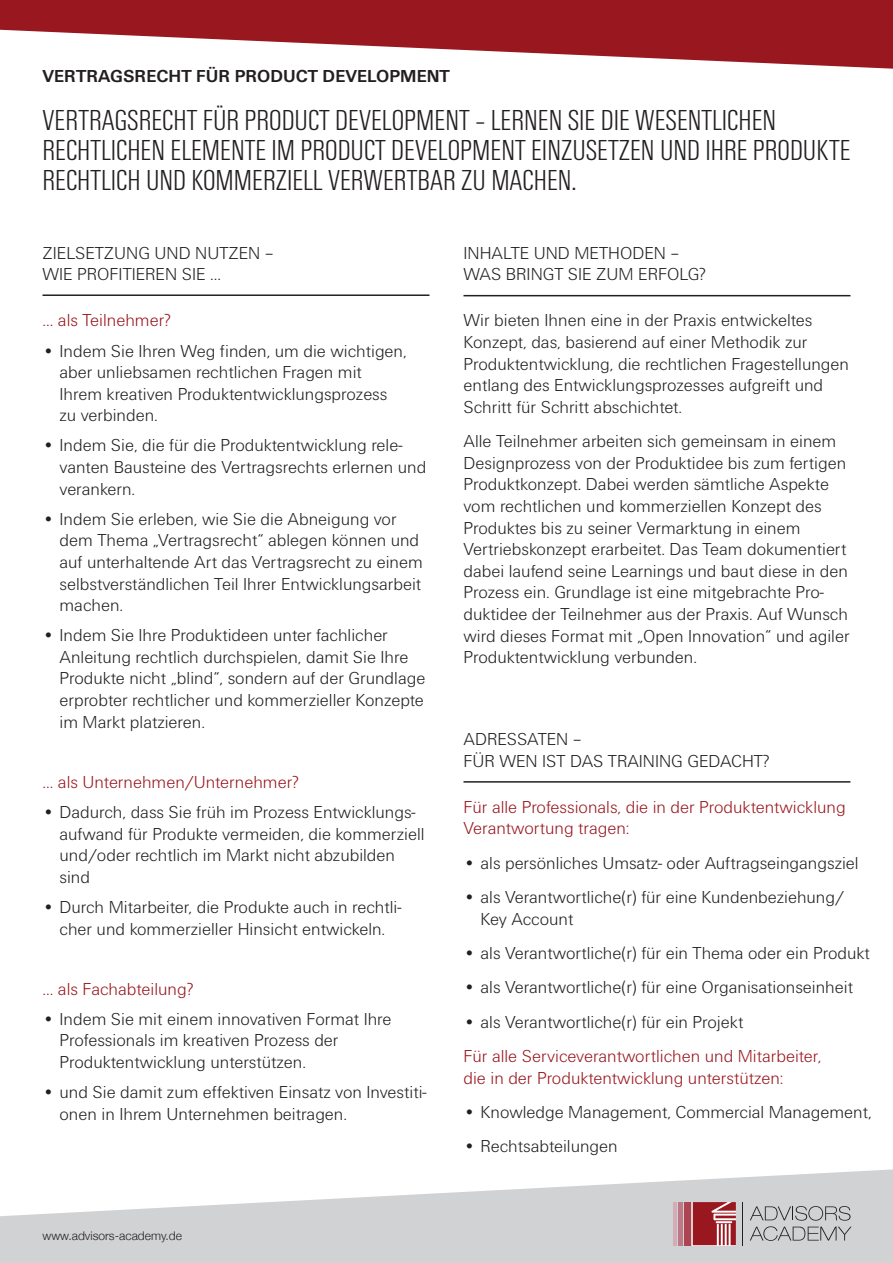
<style>
.page{position:relative;width:893px;height:1263px;background:#fff}
.page>*{position:absolute;margin:0;border:0;box-sizing:border-box;transform-origin:0 0}
.t1{font:300 condensed 30px/30px "Unitus T";color:#231f20}
.t2{font:300 18px/21.6px "Unitus T";color:#231f20}
.t3{font:300 18px/21.6px "Unitus T";color:#99171e}
.t4{font:700 18px "Unitus T";color:#231f20}
.t5{font:300 12px "Helvetica Neue";color:#231f20}
</style>
<div class="page">
<svg style="left:0;top:0;width:893px;height:69px;fill:#99171e"></svg>
<svg style="left:0;top:1169px;width:893px;height:94px;fill:#d1d2d4"></svg>
<svg style="left:750px;top:1206px;width:101px;height:35px;background:#b7b7b9"></svg>
<div style="left:685px;top:1202px;width:6px;height:43px;background:#ae4452"></div>
<div style="left:678px;top:1202px;width:5px;height:43px;background:#be7987"></div>
<hr style="left:674px;top:1202px;width:3px;height:43px;background:#d4abb9">
<hr style="left:742px;top:1202px;width:1px;height:43px;background:#231f20">
<svg style="left:693px;top:1202px;width:43px;height:43px;background:#ad464c"></svg>
<hr style="left:43px;top:294px;width:386px;height:2px;background:#231f20">
<hr style="left:463px;top:295px;width:387px;height:1px;background:#231f20">
<hr style="left:463px;top:781px;width:387px;height:2px;background:#231f20">
<p class="t4" style="left:43px;top:66px;width:409px">VERTRAGSRECHT FÜR PRODUCT DEVELOPMENT</p>
<h1 class="t1" style="left:43px;top:104px;width:810px">VERTRAGSRECHT FÜR PRODUCT DEVELOPMENT – LERNEN SIE DIE WESENTLICHEN<br>RECHTLICHEN ELEMENTE IM PRODUCT DEVELOPMENT EINZUSETZEN UND IHRE PRODUKTE<br>RECHTLICH UND KOMMERZIELL VERWERTBAR ZU MACHEN.</h1>
<p class="t2" style="left:43px;top:241px;width:233px">Zielsetzung und N utzen – wie profitieren Sie …</p>
<p class="t3" style="left:43px;top:309px;width:130px">… als Teilnehmer?</p>
<p class="t2" style="left:60px;top:339px;width:349px;text-indent:-17px">• Indem Sie Ihren Weg finden, um die wichtigen, aber unliebsamen rechtlichen Fragen mit Ihrem kreativen Produktentwicklungsprozess zu verbinden.</p>
<p class="t2" style="left:60px;top:434px;width:368px;text-indent:-17px">• Indem Sie, die für die Produktentwicklung rele&shy;vanten Bausteine des Vertragsrechts erlernen und verankern.</p>
<p class="t2" style="left:60px;top:508px;width:365px;text-indent:-17px">• Indem Sie erleben, wie Sie die Abneigung vor dem Thema „Vertragsrecht“ ablegen können und auf unterhaltende Art das Vertragsrecht zu einem selbstverständlichen Teil Ihrer Entwicklungsarbeit machen.</p>
<p class="t2" style="left:60px;top:624px;width:367px;text-indent:-17px">• Indem Sie Ihre Produktideen unter fachlicher Anleitung rechtlich durchspielen, damit Sie Ihre Produkte nicht „blind“, sondern auf der Grundlage erprobter rechtlicher und kommerzieller Konzepte im Markt platzieren.</p>
<p class="t3" style="left:43px;top:771px;width:258px">… als Unternehmen/Unternehmer?</p>
<p class="t2" style="left:60px;top:801px;width:366px;text-indent:-17px">• Dadurch, dass Sie früh im Prozess Entwicklungs&shy;aufwand für Produkte vermeiden, die kommerziell und/oder rechtlich im Markt nicht abzubilden sind</p>
<p class="t2" style="left:43px;top:896px;width:360px;text-align:center">• Durch Mitarbeiter, die Produkte auch in rechtli&shy;cher und kommerzieller Hinsicht entwickeln.</p>
<p class="t3" style="left:43px;top:978px;width:153px">… als Fachabteilung?</p>
<p class="t2" style="left:60px;top:1008px;width:333px;text-indent:-17px">• Indem Sie mit einem innovativen Format Ihre<br>Professionals im kreativen Prozess der<br>Produktentwicklung unterstützen.</p>
<p class="t2" style="left:60px;top:1081px;width:369px;text-indent:-17px">• und Sie damit zum effektiven Einsatz von Investiti&shy;onen in Ihrem Unternehmen beitragen.</p>
<p class="t5" style="left:43px;top:1228px;width:141px">www.advisors-academy.de</p>
<p class="t2" style="left:463px;top:241px;width:57px">Inhalteu</p>
<p class="t2" style="left:546px;top:241px;width:135px">nd Methoden –</p>
<p class="t2" style="left:463px;top:263px;width:12px">wasb</p>
<p class="t2" style="left:516px;top:263px;width:100px">ringt Sie zum</p>
<p class="t2" style="left:638px;top:263px;width:69px">Erfolg?</p>
<p class="t2" style="left:463px;top:309px;width:387px">Wir bieten Ihnen eine in der Praxis entwickeltes Konzept, das, basierend auf einer Methodik zur Produktentwicklung, die rechtlichen Fragestellungen entlang des Entwicklungsprozesses aufgreift und Schritt für Schritt abschichtet.</p>
<p class="t2" style="left:463px;top:430px;width:388px">Alle Teilnehmer arbeiten sich gemeinsam in einem Designprozess von der Produktidee bis zum fertigen Produktkonzept. Dabei werden sämtliche Aspekte vom rechtlichen und kommerziellen Konzept des Produktes bis zu seiner Vermarktung in einem Vertriebskonzept erarbeitet. Das Team dokumentiert dabei laufend seine Learnings und baut diese in den Prozess ein. Grundlage ist eine mitgebrachte Pro&shy;duktidee der Teilnehmer aus der Praxis. Auf Wunsch wird dieses Format mit „Open Innovation“ und agiler Produktentwicklung verbunden.</p>
<p class="t2" style="left:463px;top:728px;width:45px">Adressate</p>
<p class="t2" style="left:556px;top:728px;width:27px">n–</p>
<p class="t2" style="left:463px;top:749px;width:83px">für wen istdas</p>
<p class="t2" style="left:608px;top:749px;width:75px">Traininggeda</p>
<p class="t2" style="left:731px;top:749px;width:40px">cht?</p>
<p class="t3" style="left:463px;top:795px;width:384px">Für alle Professionals, die in der Produktentwicklung<br>Verantwortung tragen:</p>
<p class="t2" style="left:463px;top:851px;width:397px">• als persönliches Umsatz- oder Auftragseingangsziel</p>
<p class="t2" style="left:480px;top:886px;width:365px;text-indent:-17px">• als Verantwortliche(r) für eine Kundenbeziehung/<br>Key Account</p>
<p class="t2" style="left:463px;top:942px;width:408px">• als Verantwortliche(r) für ein Thema oder ein Produkt</p>
<p class="t2" style="left:463px;top:976px;width:391px">• als Verantwortliche(r) für eine Organisationseinheit</p>
<p class="t2" style="left:463px;top:1011px;width:281px">• als Verantwortliche(r) für ein Projekt</p>
<p class="t3" style="left:463px;top:1045px;width:359px">Für alle Serviceverantwortlichen und Mitarbeiter, die in der Produktentwicklung unterstützen:</p>
<p class="t2" style="left:463px;top:1101px;width:410px">• Knowledge Management, Commercial Management,</p>
<p class="t2" style="left:463px;top:1135px;width:156px">• Rechtsabteilungen</p>
</div>
